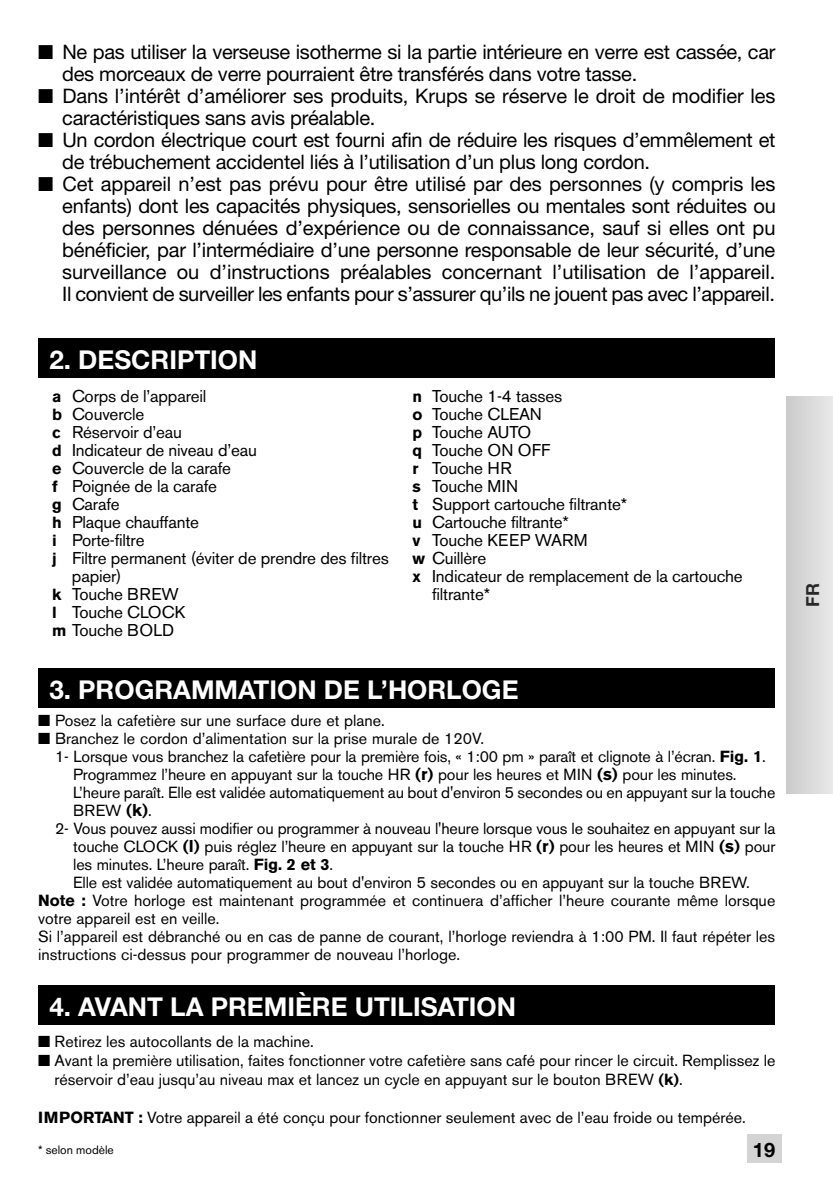
<style>
.page{position:relative;width:833px;height:1189px;background:#fff}
.page>*{position:absolute;margin:0;border:0;box-sizing:border-box;transform-origin:0 0}
.t1{font:700 26px "Helvetica Neue";color:#fff}
.t2{font:20px/22px "Helvetica Neue";letter-spacing:-.015em;color:#000}
.t3{font:700 20px "Helvetica Neue";color:#000}
.t4{font:700 18px "Helvetica Neue";color:#282828}
.t5{font:17px "Akzidenz Grotesk BE";letter-spacing:-.01em;color:#000}
.t6{font:16px/18.4px "Akzidenz Grotesk BE";color:#000}
.t7{font:12px "Akzidenz Grotesk BE";color:#000}
.s1{font-weight:700;font-size:16px}
.s2{font-weight:700}
.s3{font-weight:700;font-size:17px}
</style>
<div class="page">
<div style="left:747px;top:1134px;width:34px;height:28px;background:#d4d4d4"></div>
<div style="left:786px;top:397px;width:47px;height:397px;background:linear-gradient(to right,#cacaca,#e9e9e9)"></div>
<div style="left:38px;top:338px;width:736px;height:40px;background:#000"></div>
<div style="left:38px;top:668px;width:736px;height:40px;background:#000"></div>
<div style="left:38px;top:985px;width:736px;height:40px;background:#000"></div>
<p class="t2" style="left:62px;top:40px;width:714px;text-indent:-24px">■ Ne pas utiliser la verseuse isotherme si la partie intérieure en verre est cassée, car des morceaux de verre pourraient être transférés dans votre tasse.</p>
<p class="t2" style="left:62px;top:84px;width:714px;text-indent:-24px">■ Dans l’intérêt d’améliorer ses produits, Krups se réserve le droit de modifier les caractéristiques sans avis préalable.</p>
<p class="t2" style="left:62px;top:128px;width:714px;text-indent:-24px">■ Un cordon électrique court est fourni afin de réduire les risques d’emmêlement et de trébuchement accidentel liés à l’utilisation d’un plus long cordon.</p>
<p class="t2" style="left:62px;top:172px;width:715px;text-align:justify;text-indent:-24px">■ Cet appareil n’est pas prévu pour être utilisé par des personnes (y compris les enfants) dont les capacités physiques, sensorielles ou mentales sont réduites ou des personnes dénuées d’expérience ou de connaissance, sauf si elles ont pu bénéficier, par l’intermédiaire d’une personne responsable de leur sécurité, d’une surveillance ou d’instructions préalables concernant l’utilisation de l’appareil.<br>Il convient de surveiller les enfants pour s’assurer qu’ils ne jouent pas avec l’appareil.</p>
<h1 class="t1" style="left:49px;top:343px;width:209px">2. DESCRIPTION</h1>
<p class="t5" style="left:52px;top:390px;width:156px"><span class="s1">a</span> Corps de l’appareil</p>
<p class="t5" style="left:52px;top:408px;width:94px"><span class="s1">b</span> Couvercle</p>
<p class="t5" style="left:52px;top:426px;width:131px"><span class="s1">c</span> Réservoir d’eau</p>
<p class="t5" style="left:52px;top:444px;width:206px"><span class="s1">d</span> Indicateur de niveau d’eau</p>
<p class="t5" style="left:52px;top:462px;width:180px"><span class="s1">e</span> Couvercle de la carafe</p>
<p class="t5" style="left:52px;top:480px;width:166px"><span class="s1">f</span> Poignée de la carafe</p>
<p class="t5" style="left:52px;top:498px;width:69px"><span class="s1">g</span> Carafe</p>
<p class="t5" style="left:52px;top:516px;width:148px"><span class="s1">h</span> Plaque chauffante</p>
<p class="t5" style="left:52px;top:534px;width:94px"><span class="s1">i</span> Porte-filtre</p>
<p class="t5" style="left:52px;top:552px;width:338px"><span class="s1">j</span> Filtre permanent (éviter de prendre des filtres</p>
<p class="t5" style="left:72px;top:570px;width:51px">papier)</p>
<p class="t5" style="left:52px;top:588px;width:128px"><span class="s1">k</span> Touche BREW</p>
<p class="t5" style="left:52px;top:606px;width:135px"><span class="s1">l</span> Touche CLOCK</p>
<p class="t5" style="left:52px;top:624px;width:123px"><span class="s1">m</span> Touche BOLD</p>
<p class="t5" style="left:412px;top:390px;width:151px"><span class="s1">n</span> Touche 1-4 tasses</p>
<p class="t5" style="left:412px;top:408px;width:131px"><span class="s1">o</span> Touche CLEAN</p>
<p class="t5" style="left:412px;top:426px;width:120px"><span class="s1">p</span> Touche AUTO</p>
<p class="t5" style="left:412px;top:444px;width:139px"><span class="s1">q</span> Touche ON OFF</p>
<p class="t5" style="left:412px;top:462px;width:101px"><span class="s1">r</span> Touche HR</p>
<p class="t5" style="left:412px;top:480px;width:107px"><span class="s1">s</span> Touche MIN</p>
<p class="t5" style="left:412px;top:498px;width:216px"><span class="s1">t</span> Support cartouche filtrante*</p>
<p class="t5" style="left:412px;top:516px;width:158px"><span class="s1">u</span> Cartouche filtrante*</p>
<p class="t5" style="left:412px;top:534px;width:177px"><span class="s1">v</span> Touche KEEP WARM</p>
<p class="t5" style="left:412px;top:552px;width:75px"><span class="s1">w</span> Cuillère</p>
<p class="t5" style="left:412px;top:570px;width:332px"><span class="s1">x</span> Indicateur de remplacement de la cartouche</p>
<p class="t5" style="left:432px;top:588px;width:59px">filtrante*</p>
<h1 class="t1" style="left:49px;top:674px;width:470px">3. PROGRAMMATION DE L’HORLOGE</h1>
<p class="t6" style="left:38px;top:713px;width:348px">■ Posez la cafetière sur une surface dure et plane.</p>
<p class="t6" style="left:38px;top:731px;width:448px">■ Branchez le cordon d’alimentation sur la prise murale de 120V.</p>
<p class="t6" style="left:55px;top:749px;width:712px">1- Lorsque vous branchez la cafetière pour la première fois, « 1:00 pm » paraît et clignote à l’écran. <span class="s2">Fig. 1</span>.</p>
<p class="t6" style="left:73px;top:767px;width:665px">Programmez l’heure en appuyant sur la touche HR <span class="s3">(r)</span> pour les heures et MIN <span class="s3">(s)</span> pour les minutes.</p>
<p class="t6" style="left:73px;top:785px;width:704px">L’heure paraît. Elle est validée automatiquement au bout d'environ 5 secondes ou en appuyant sur la touche</p>
<p class="t6" style="left:73px;top:803px;width:80px">BREW <span class="s3">(k)</span>.</p>
<p class="t6" style="left:55px;top:821px;width:721px">2- Vous pouvez aussi modifier ou programmer à nouveau l'heure lorsque vous le souhaitez en appuyant sur la</p>
<p class="t6" style="left:73px;top:839px;width:703px">touche CLOCK <span class="s3">(l)</span> puis réglez l’heure en appuyant sur la touche HR <span class="s3">(r)</span> pour les heures et MIN <span class="s3">(s)</span> pour</p>
<p class="t6" style="left:73px;top:857px;width:261px">les minutes. L’heure paraît. <span class="s2">Fig. 2 et 3</span>.</p>
<p class="t6" style="left:73px;top:875px;width:678px">Elle est validée automatiquement au bout d'environ 5 secondes ou en appuyant sur la touche BREW.</p>
<p class="t6" style="left:38px;top:893px;width:738px"><span class="s2">Note :</span> Votre horloge est maintenant programmée et continuera d’afficher l’heure courante même lorsque</p>
<p class="t6" style="left:38px;top:911px;width:183px">votre appareil est en veille.</p>
<p class="t6" style="left:38px;top:929px;width:738px">Si l’appareil est débranché ou en cas de panne de courant, l’horloge reviendra à 1:00 PM. Il faut répéter les</p>
<p class="t6" style="left:38px;top:947px;width:423px">instructions ci-dessus pour programmer de nouveau l’horloge.</p>
<h1 class="t1" style="left:49px;top:990px;width:468px">4. AVANT LA PREMIÈRE UTILISATION</h1>
<p class="t6" style="left:38px;top:1034px;width:277px">■ Retirez les autocollants de la machine.</p>
<p class="t6" style="left:55px;top:1053px;width:722px;text-indent:-16px">■ Avant la première utilisation, faites fonctionner votre cafetière sans café pour rincer le circuit. Remplissez le réservoir d’eau jusqu’au niveau max et lancez un cycle en appuyant sur le bouton BREW <span class="s2">(k)</span>.</p>
<p class="t6" style="left:38px;top:1110px;width:709px"><span class="s2">IMPORTANT :</span> Votre appareil a été conçu pour fonctionner seulement avec de l’eau froide ou tempérée.</p>
<p class="t7" style="left:38px;top:1145px;width:77px">* selon modèle</p>
<p class="t3" style="left:753px;top:1137px;width:24px">19</p>
<p class="t4" style="left:801px;top:607px;width:25px;rotate:-90deg">FR</p>
</div>
